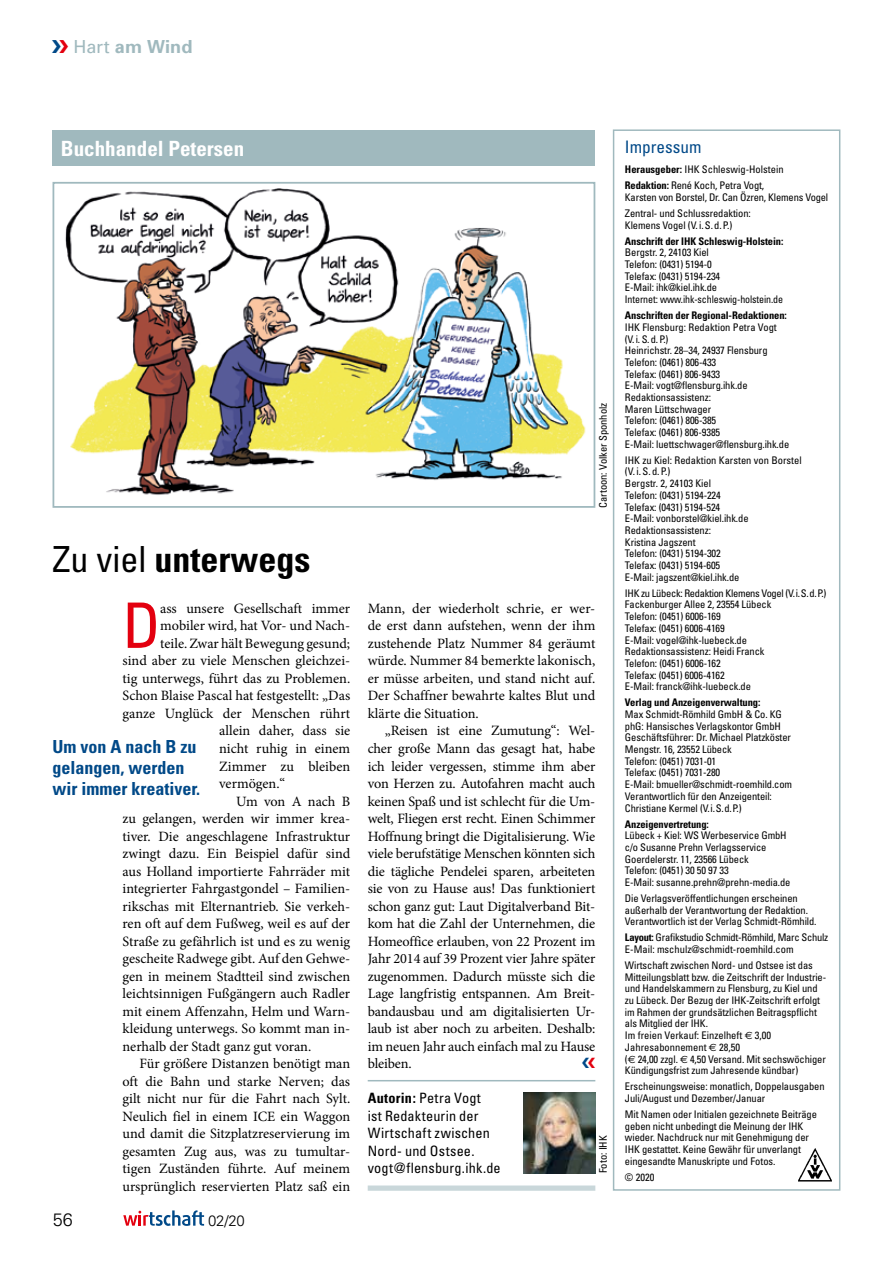
<style>
.page{position:relative;width:893px;height:1263px;background:#fff}
.page>*{position:absolute;margin:0;border:0;box-sizing:border-box;transform-origin:0 0}
.t1{font:condensed 62.7px "Univers";color:#e3000f}
.t2{font:700 condensed 36px "Univers LT Std";color:#000}
.t3{font:700 condensed 21px "Univers";color:#fff}
.t4{font:700 condensed 18px/21px "Univers";color:#004988}
.t5{font:700 18px "Univers";letter-spacing:.005em;color:#a0b9be}
.t6{font:300 18px "Univers";color:#000}
.t7{font:condensed 17.25px "Univers";color:#004988}
.t8{font:300 15px "Univers";color:#000}
.t9{font:14.25px/17.5px "Minion Pro";color:#000;text-align:justify}
.t10{font:condensed 14.25px/17.5px "Univers";letter-spacing:.01em;color:#000}
.t11{font:condensed 10.5px/11.7px "Univers";letter-spacing:-.01em;color:#000}
.t12{font:700 condensed 10.5px "Univers";letter-spacing:-.01em;color:#000}
.s1{font-weight:400}
.s2{font-family:"Univers";font-weight:400}
.s3{font-weight:700}
.s4{font-family:"Euro Sans";font-stretch:normal}
</style>
<div class="page">
<svg style="left:123px;top:1210px;width:81px;height:16px"></svg>
<div style="left:52px;top:130px;width:543px;height:35px;background:#a0b9be"></div>
<img style="left:65px;top:188px;width:521px;height:307px">
<div style="left:53px;top:182px;width:542px;height:326px;border:2px solid #a0b9be"></div>
<img style="left:798px;top:1148px;width:34px;height:33px">
<div style="left:613px;top:129px;width:227px;height:1062px;border:2px solid #a0b9be"></div>
<hr style="left:368px;top:1080px;width:227px;height:1px;background:#a0b9be">
<div style="left:368px;top:1185px;width:227px;height:6px;background:#c9d7da"></div>
<img style="left:524px;top:1092px;width:71px;height:81px">
<h3 class="t5" style="left:73px;top:35px;width:120px"><span class="s1">Hart</span> am Wind</h3>
<h3 class="t3" style="left:61px;top:136px;width:185px">Buchhandel Petersen</h3>
<h2 class="t2" style="left:53px;top:537px;width:259px"><span class="s2">Zu viel</span> unterwegs</h2>
<h1 class="t1" style="left:123px;top:586px;width:40px">D</h1>
<h3 class="t9" style="left:160px;top:600px;width:191px">ass unsere Gesellschaft immer</h3>
<h3 class="t9" style="left:160px;top:617px;width:191px">mobiler wird, hat Vor- und Nach-</h3>
<h3 class="t9" style="left:160px;top:635px;width:191px">teile. Zwar hält Bewegung gesund;</h3>
<h3 class="t9" style="left:123px;top:652px;width:229px">sind aber zu viele Menschen gleichzei-</h3>
<h3 class="t9" style="left:123px;top:670px;width:229px">tig unterwegs, führt das zu Problemen.</h3>
<h3 class="t9" style="left:123px;top:687px;width:229px">Schon Blaise Pascal hat festgestellt: „Das</h3>
<h3 class="t9" style="left:123px;top:705px;width:229px">ganze Unglück der Menschen rührt</h3>
<h3 class="t9" style="left:219px;top:722px;width:133px">allein daher, dass sie</h3>
<h3 class="t9" style="left:219px;top:740px;width:133px">nicht ruhig in einem</h3>
<h3 class="t9" style="left:219px;top:757px;width:133px">Zimmer zu bleiben</h3>
<h3 class="t9" style="left:219px;top:775px;width:68px">vermögen.“</h3>
<h3 class="t9" style="left:236px;top:792px;width:116px">Um von A nach B</h3>
<h3 class="t9" style="left:123px;top:810px;width:229px">zu gelangen, werden wir immer krea-</h3>
<h3 class="t9" style="left:123px;top:827px;width:229px">tiver. Die angeschlagene Infrastruktur</h3>
<h3 class="t9" style="left:123px;top:845px;width:229px">zwingt dazu. Ein Beispiel dafür sind</h3>
<h3 class="t9" style="left:123px;top:862px;width:229px">aus Holland importierte Fahrräder mit</h3>
<h3 class="t9" style="left:123px;top:880px;width:229px">integrierter Fahrgastgondel – Familien-</h3>
<h3 class="t9" style="left:123px;top:897px;width:229px">rikschas mit Elternantrieb. Sie verkeh-</h3>
<h3 class="t9" style="left:123px;top:915px;width:229px">ren oft auf dem Fußweg, weil es auf der</h3>
<h3 class="t9" style="left:123px;top:932px;width:229px">Straße zu gefährlich ist und es zu wenig</h3>
<h3 class="t9" style="left:123px;top:950px;width:229px">gescheite Radwege gibt. Auf den Gehwe-</h3>
<h3 class="t9" style="left:123px;top:967px;width:229px">gen in meinem Stadtteil sind zwischen</h3>
<h3 class="t9" style="left:123px;top:985px;width:229px">leichtsinnigen Fußgängern auch Radler</h3>
<h3 class="t9" style="left:123px;top:1002px;width:229px">mit einem Affenzahn, Helm und Warn-</h3>
<h3 class="t9" style="left:123px;top:1020px;width:229px">kleidung unterwegs. So kommt man in-</h3>
<h3 class="t9" style="left:123px;top:1037px;width:190px">nerhalb der Stadt ganz gut voran.</h3>
<h3 class="t9" style="left:140px;top:1055px;width:212px">Für größere Distanzen benötigt man</h3>
<h3 class="t9" style="left:123px;top:1072px;width:229px">oft die Bahn und starke Nerven; das</h3>
<h3 class="t9" style="left:123px;top:1090px;width:229px">gilt nicht nur für die Fahrt nach Sylt.</h3>
<h3 class="t9" style="left:123px;top:1107px;width:229px">Neulich fiel in einem ICE ein Waggon</h3>
<h3 class="t9" style="left:123px;top:1125px;width:229px">und damit die Sitzplatzreservierung im</h3>
<h3 class="t9" style="left:123px;top:1142px;width:229px">gesamten Zug aus, was zu tumultar-</h3>
<h3 class="t9" style="left:123px;top:1160px;width:229px">tigen Zuständen führte. Auf meinem</h3>
<h3 class="t9" style="left:123px;top:1177px;width:229px">ursprünglich reservierten Platz saß ein</h3>
<h3 class="t4" style="left:52px;top:736px;width:149px">Um von A nach B zu gelangen, werden wir immer kreativer.</h3>
<h3 class="t6" style="left:53px;top:1208px;width:22px">56</h3>
<h3 class="t8" style="left:208px;top:1211px;width:38px">02/20</h3>
<p class="t11" style="left:597px;top:508px;width:107px;rotate:-90deg">Cartoon: Volker Sponholz</p>
<p class="t9" style="left:368px;top:600px;width:229px">Mann, der wiederholt schrie, er wer&shy;de erst dann aufstehen, wenn der ihm zustehende Platz Nummer 84 geräumt würde. Nummer 84 bemerkte lakonisch, er müsse arbeiten, und stand nicht auf.<br>Der Schaffner bewahrte kaltes Blut und klärte die Situation.</p>
<p class="t9" style="left:368px;top:722px;width:229px;text-indent:17px">„Reisen ist eine Zumutung“: Wel&shy;cher große Mann das gesagt hat, habe ich leider vergessen, stimme ihm aber von Herzen zu. Autofahren macht auch keinen Spaß und ist schlecht für die Um&shy;welt, Fliegen erst recht. Einen Schimmer Hoffnung bringt die Digitalisierung. Wie viele berufstätige Menschen könnten sich die tägliche Pendelei sparen, arbeiteten sie von zu Hause aus! Das funktioniert schon ganz gut: Laut Digitalverband Bit&shy;kom hat die Zahl der Unternehmen, die Homeoffice erlauben, von 22 Prozent im Jahr 2014 auf 39 Prozent vier Jahre später zugenommen. Dadurch müsste sich die Lage langfristig entspannen. Am Breit&shy;bandausbau und am digitalisierten Ur&shy;laub ist aber noch zu arbeiten. Deshalb: im neuen Jahr auch einfach mal zu Hause bleiben.</p>
<h3 class="t10" style="left:368px;top:1089px;width:135px"><span class="s3">Autorin:</span> Petra Vogt<br>ist Redakteurin der<br>Wirtschaft zwischen<br>Nord- und Ostsee. vogt@flensburg.ihk.de</h3>
<p class="t11" style="left:597px;top:1173px;width:39px;rotate:-90deg">Foto: IHK</p>
<h3 class="t7" style="left:625px;top:136px;width:78px">Impressum</h3>
<p class="t11" style="left:625px;top:162px;width:160px;line-height:15.9px"><span class="s3">Herausgeber:</span> IHK Schleswig-Holstein<br><span class="s3">Redaktion:</span> René Koch, Petra Vogt,</p>
<p class="t11" style="left:625px;top:189px;width:205px;line-height:15.9px">Karsten von Borstel, Dr. Can Özren, Klemens Vogel<br>Zentral- und Schlussredaktion:</p>
<p class="t11" style="left:625px;top:219px;width:109px">Klemens Vogel (V. i.S.d.P.)</p>
<p class="t12" style="left:625px;top:234px;width:160px">Anschrift der IHK Schleswig-Holstein:</p>
<p class="t11" style="left:625px;top:247px;width:160px">Bergstr. 2, 24103 Kiel<br>Telefon: (0431) 5194-0<br>Telefax: (0431) 5194-234<br>E-Mail: ihk@kiel.ihk.de<br>Internet: www.ihk-schleswig-holstein.de</p>
<p class="t12" style="left:625px;top:309px;width:163px">Anschriften der Regional-Redaktionen:</p>
<p class="t11" style="left:625px;top:321px;width:166px">IHK Flensburg: Redaktion Petra Vogt<br>(V. i. S. d. P.)<br>Heinrichstr. 28–34, 24937 Flensburg<br>Telefon: (0461) 806-433<br>Telefax: (0461) 806-9433<br>E-Mail: vogt@flensburg.ihk.de<br>Redaktionsassistenz:<br>Maren Lüttschwager<br>Telefon: (0461) 806-385<br>Telefax: (0461) 806-9385<br>E-Mail: luettschwager@flensburg.ihk.de</p>
<p class="t11" style="left:625px;top:454px;width:178px">IHK zu Kiel: Redaktion Karsten von Borstel (V. i.S. d.P.)<br>Bergstr. 2, 24103 Kiel<br>Telefon: (0431) 5194-224<br>Telefax: (0431) 5194-524<br>E-Mail: vonborstel@kiel.ihk.de<br>Redaktionsassistenz:<br>Kristina Jagszent<br>Telefon: (0431) 5194-302<br>Telefax: (0431) 5194-605<br>E-Mail: jagszent@kiel.ihk.de</p>
<p class="t11" style="left:625px;top:587px;width:203px">IHK zu Lübeck: Redaktion Klemens Vogel (V.i.S.d.P.)<br>Fackenburger Allee 2, 23554 Lübeck<br>Telefon: (0451) 6006-169<br>Telefax: (0451) 6006-4169<br>E-Mail: vogel@ihk-luebeck.de<br>Redaktionsassistenz: Heidi Franck<br>Telefon: (0451) 6006-162<br>Telefax: (0451) 6006-4162<br>E-Mail: franck@ihk-luebeck.de</p>
<p class="t12" style="left:625px;top:696px;width:137px">Verlag und Anzeigenverwaltung:</p>
<p class="t11" style="left:625px;top:708px;width:169px">Max Schmidt-Römhild GmbH &amp; Co. KG phG: Hansisches Verlagskontor GmbH Geschäftsführer: Dr. Michael Platzköster Mengstr. 16, 23552 Lübeck<br>Telefon: (0451) 7031-01<br>Telefax: (0451) 7031-280<br>E-Mail: bmueller@schmidt-roemhild.com Verantwortlich für den Anzeigenteil:<br>Christiane Kermel (V.i.S.d.P.)</p>
<p class="t12" style="left:625px;top:817px;width:85px">Anzeigenvertretung:</p>
<p class="t11" style="left:625px;top:829px;width:167px">Lübeck + Kiel: WS Werbeservice GmbH c/o Susanne Prehn Verlagsservice Goerdelerstr. 11, 23566 Lübeck<br>Telefon: (0451) 30 50 97 33<br>E-Mail: susanne.prehn@prehn-media.de</p>
<p class="t11" style="left:625px;top:892px;width:193px">Die Verlagsveröffentlichungen erscheinen außerhalb der Verantwortung der Redaktion.<br>Verantwortlich ist der Verlag Schmidt-Römhild.</p>
<p class="t11" style="left:625px;top:931px;width:205px"><span class="s3">Layout:</span> Grafikstudio Schmidt-Römhild, Marc Schulz<br>E-Mail: mschulz@schmidt-roemhild.com</p>
<p class="t11" style="left:625px;top:959px;width:203px">Wirtschaft zwischen Nord- und Ostsee ist das Mitteilungsblatt bzw. die Zeitschrift der Industrie&shy;und Handelskammern zu Flensburg, zu Kiel und zu Lübeck. Der Bezug der IHK-Zeitschrift erfolgt im Rahmen der grundsätzlichen Beitragspflicht als Mitglied der IHK.<br>Im freien Verkauf: Einzelheft <span class="s4">€</span> 3,00<br>Jahresabonnement <span class="s4">€</span> 28,50<br>(<span class="s4">€</span> 24,00 zzgl. <span class="s4">€</span> 4,50 Versand. Mit sechswöchiger Kündigungsfrist zum Jahresende kündbar)</p>
<p class="t11" style="left:625px;top:1080px;width:201px">Erscheinungsweise: monatlich, Doppelausgaben<br>Juli/August und Dezember/Januar</p>
<p class="t11" style="left:625px;top:1108px;width:193px">Mit Namen oder Initialen gezeichnete Beiträge geben nicht unbedingt die Meinung der IHK wieder. Nachdruck nur mit Genehmigung der IHK gestattet. Keine Gewähr für unverlangt eingesandte Manuskripte und Fotos.</p>
<p class="t11" style="left:625px;top:1171px;width:31px">© 2020</p>
</div>
